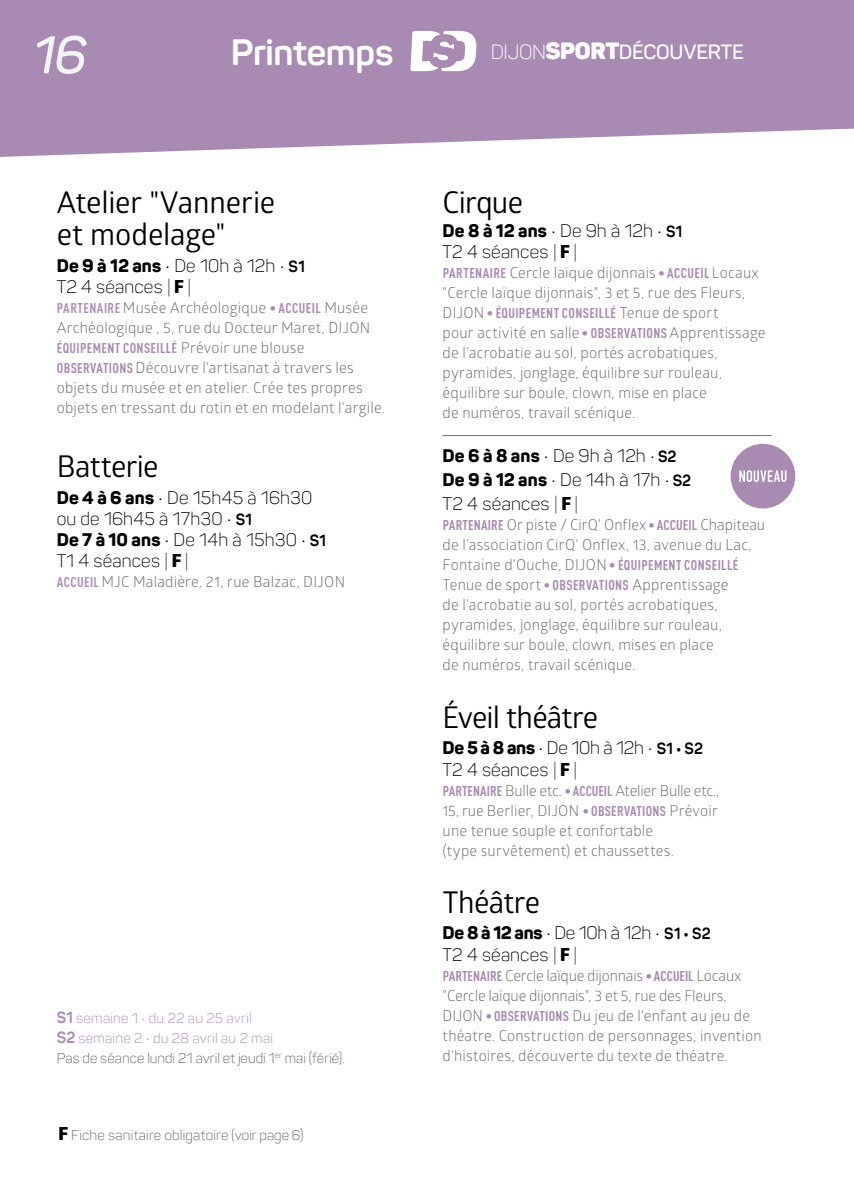
<style>
.page{position:relative;width:854px;height:1191px;background:#fff}
.page>*{position:absolute;margin:0;border:0;box-sizing:border-box;transform-origin:0 0}
.t1{font:italic 600 52px "Panton";color:#f3f5f5}
.t2{font:700 36.2px "Panton";letter-spacing:-.01em;color:#fff}
.t3{font:30px/32px "Glober W01";letter-spacing:-.015em;color:#000}
.t4{font:600 20.4px "Panton";letter-spacing:-.005em;color:#fff}
.t5{font:300 18px/21px "Panton";letter-spacing:.01em;color:#000}
.t6{font:15px/20px "Glober W01";letter-spacing:.015em;color:#706f6f}
.t7{font:300 14px/20px "Panton";letter-spacing:.015em;color:#a88ab3}
.t8{font:700 condensed 14px "DINOT";letter-spacing:.025em;color:#a88ab3}
.t9{font:300 14px "Panton";letter-spacing:.01em;color:#646363}
.s1{font-weight:300}
.s2{font-weight:900;font-size:23.2px}
.s3{font-weight:800}
.s4{font-weight:700;font-size:16px}
.s5{font-family:"Glober W01"}
.s6{font-family:"Glober W01";font-weight:800}
.s7{font-family:"DINOT";font-weight:700;font-stretch:condensed;font-size:14px;color:#ac90b7}
.s8{font-family:"DINOT";font-weight:700;font-stretch:condensed;font-size:14px;color:#a88ab3}
.s9{font-family:"Glober W01";font-weight:400;font-stretch:normal;font-size:15px;color:#706f6f}
.s10{color:#646363}
.s11{font-family:"Glober W01";font-weight:800;font-size:18px;color:#000}
</style>
<div class="page">
<hr style="left:442px;top:435px;width:329px;height:1px;background:#706f6f">
<svg style="left:0;top:0;width:853px;height:157px;background:#b094ba"></svg>
<svg style="left:410px;top:31px;width:67px;height:40px"></svg>
<div style="left:730px;top:444px;width:65px;height:64px;background:#a88ab3;border-radius:50%"></div>
<svg style="left:739px;top:470px;width:47px;height:12px"></svg>
<h1 class="t1" style="left:33px;top:23px;width:54px">16</h1>
<h2 class="t2" style="left:231px;top:30px;width:163px">Printemps</h2>
<h3 class="t4" style="left:490px;top:39px;width:254px"><span class="s1">DIJON</span><span class="s2">SPORT</span>DÉCOUVERTE</h3>
<h3 class="t3" style="left:57px;top:187px;width:220px">Atelier "Vannerie et modelage"</h3>
<p class="t5" style="left:57px;top:255px;width:249px"><span class="s3">De 9 à 12 ans</span> • De 10h à 12h • <span class="s4">S1<br></span>T2 4 séances <span class="s5">|</span> <span class="s6">F</span> <span class="s5">|</span></p>
<p class="t6" style="left:57px;top:298px;width:315px"><span class="s7">PARTENAIRE</span> Musée Archéologique <span class="s8">• ACCUEIL</span> Musée<br>Archéologique , 5, rue du Docteur Maret, DIJON</p>
<p class="t8" style="left:57px;top:339px;width:249px">ÉQUIPEMENT CONSEILLÉ <span class="s9">Prévoir une blouse</span></p>
<p class="t6" style="left:57px;top:358px;width:330px"><span class="s8">OBSERVATIONS</span> Découvre l'artisanat à travers les objets du musée et en atelier. Crée tes propres objets en tressant du rotin et en modelant l'argile.</p>
<h3 class="t3" style="left:57px;top:450px;width:103px">Batterie</h3>
<p class="t5" style="left:57px;top:487px;width:271px"><span class="s3">De 4 à 6 ans</span> • De 15h45 à 16h30 ou de 16h45 à 17h30 • <span class="s4">S1<br></span><span class="s3">De 7 à 10 ans</span> • De 14h à 15h30 • <span class="s4">S1<br></span>T1 4 séances <span class="s5">|</span> <span class="s6">F</span> <span class="s5">|</span></p>
<p class="t6" style="left:57px;top:571px;width:290px"><span class="s7">ACCUEIL</span> MJC Maladière, 21, rue Balzac, DIJON</p>
<p class="t7" style="left:57px;top:1008px;width:289px"><span class="s4">S1</span> semaine 1 • du 22 au 25 avril<br><span class="s4">S2</span> semaine 2 • du 28 avril au 2 mai<br><span class="s10">Pas de séance lundi 21 avril et jeudi 1</span><sup>er</sup> <span class="s10">mai (férié).</span></p>
<p class="t9" style="left:58px;top:1126px;width:246px"><span class="s11">F</span> Fiche sanitaire obligatoire (voir page 6)</p>
<h3 class="t3" style="left:442px;top:187px;width:82px">Cirque</h3>
<p class="t5" style="left:442px;top:220px;width:241px"><span class="s3">De 8 à 12 ans</span> • De 9h à 12h • <span class="s4">S1<br></span>T2 4 séances <span class="s5">|</span> <span class="s6">F</span> <span class="s5">|</span></p>
<p class="t6" style="left:442px;top:263px;width:318px"><span class="s8">PARTENAIRE</span> Cercle laïque dijonnais <span class="s8">• ACCUEIL</span> Locaux "Cercle laïque dijonnais", 3 et 5, rue des Fleurs,</p>
<p class="t8" style="left:442px;top:304px;width:277px"><span class="s9">DIJON</span>• ÉQUIPEMENT CONSEILLÉ <span class="s9">Tenue de sport</span></p>
<p class="t6" style="left:442px;top:323px;width:324px">pour activité en salle <span class="s8">• OBSERVATIONS</span> Apprentissage de l'acrobatie au sol, portés acrobatiques, pyramides, jonglage, équilibre sur rouleau, équilibre sur boule, clown, mise en place<br>de numéros, travail scénique.</p>
<p class="t5" style="left:442px;top:443px;width:250px;line-height:24.2px"><span class="s3">De 6 à 8 ans</span> • De 9h à 12h • <span class="s4">S2<br></span><span class="s3">De 9 à 12 ans</span> • De 14h à 17h • <span class="s4">S2<br></span>T2 4 séances <span class="s5">|</span> <span class="s6">F</span> <span class="s5">|</span></p>
<p class="t6" style="left:442px;top:515px;width:324px"><span class="s8">PARTENAIRE</span> Or piste / CirQ' Onflex <span class="s8">• ACCUEIL</span> Chapiteau de l'association CirQ' Onflex, 13, avenue du Lac, Fontaine d'Ouche, DIJON<span class="s8">• ÉQUIPEMENT CONSEILLÉ </span>Tenue de sport <span class="s8">• OBSERVATIONS</span> Apprentissage<br>de l'acrobatie au sol, portés acrobatiques, pyramides, jonglage, équilibre sur rouleau, équilibre sur boule, clown, mises en place<br>de numéros, travail scénique.</p>
<h3 class="t3" style="left:442px;top:701px;width:157px">Éveil théâtre</h3>
<p class="t5" style="left:442px;top:737px;width:262px;line-height:21.6px"><span class="s3">De 5 à 8 ans</span> • De 10h à 12h • <span class="s4">S1 • S2<br></span>T2 4 séances <span class="s5">|</span> <span class="s6">F</span> <span class="s5">|</span></p>
<p class="t6" style="left:442px;top:780px;width:278px"><span class="s8">PARTENAIRE</span> Bulle etc. <span class="s8">• ACCUEIL</span> Atelier Bulle etc., 15, rue Berlier, DIJON <span class="s8">• OBSERVATIONS</span> Prévoir une tenue souple et confortable<br>(type survêtement) et chaussettes.</p>
<h3 class="t3" style="left:442px;top:887px;width:99px">Théâtre</h3>
<p class="t5" style="left:442px;top:922px;width:269px;line-height:21.6px"><span class="s3">De 8 à 12 ans</span> • De 10h à 12h • <span class="s4">S1 • S2<br></span>T2 4 séances <span class="s5">|</span> <span class="s6">F</span> <span class="s5">|</span></p>
<p class="t6" style="left:442px;top:965px;width:320px"><span class="s8">PARTENAIRE</span> Cercle laïque dijonnais <span class="s8">• ACCUEIL</span> Locaux "Cercle laïque dijonnais", 3 et 5, rue des Fleurs, DIJON <span class="s8">• OBSERVATIONS</span> Du jeu de l'enfant au jeu de théatre. Construction de personnages, invention d'histoires, découverte du texte de théatre.</p>
</div>
